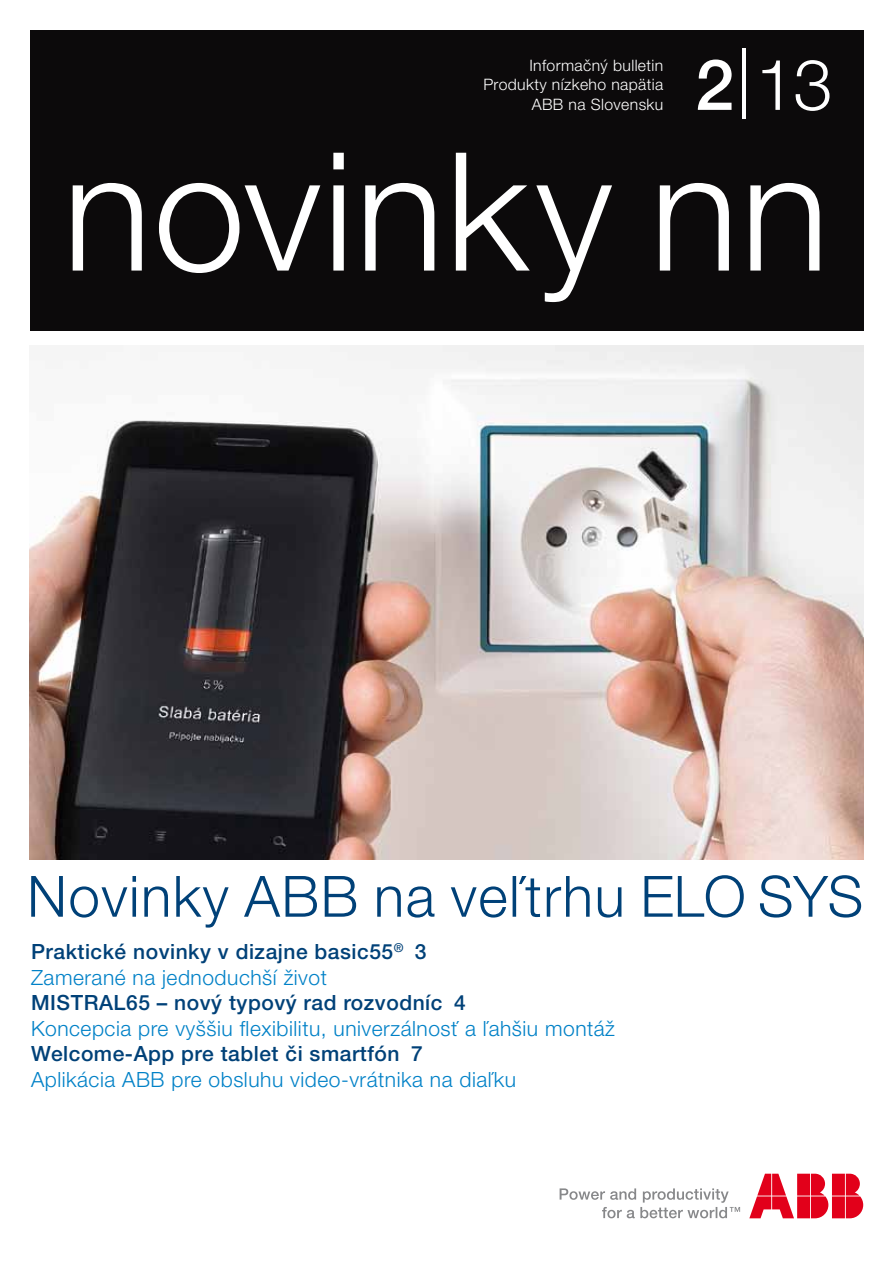
<style>
.page{position:relative;width:893px;height:1263px;background:#fff}
.page>*{position:absolute;margin:0;border:0;box-sizing:border-box;transform-origin:0 0}
.t1{font:300 165px "Helvetica Neue LT Pro";letter-spacing:.01em;color:#fff}
.t2{font:300 70.5px "Helvetica Neue LT Pro";color:#fff}
.t3{font:300 57px "Helvetica Neue LT Pro";letter-spacing:.03em;color:#004178}
.t4{font:500 21px/25.5px "Helvetica Neue LT Pro";letter-spacing:.025em;color:#004178}
.t5{font:300 21px "Helvetica Neue LT Pro";letter-spacing:.025em;color:#0081c7}
.t6{font:300 15.75px/19.5px "Helvetica Neue LT Pro";letter-spacing:.025em;color:#fff;text-align:right}
.s1{font-weight:500}
.s2{font-weight:300;color:#0081c7}
</style>
<div class="page">
<div style="left:30px;top:30px;width:833px;height:301px;background:#0c0a0b"></div>
<svg style="left:749px;top:1174px;width:114px;height:44px"></svg>
<svg style="left:560px;top:1188px;width:180px;height:30px"></svg>
<img style="left:30px;top:345px;width:833px;height:514px">
<p class="t6" style="left:483px;top:55px;width:182px">Informačný bulletin<br>Produkty nízkeho napätia<br>ABB na Slovensku</p>
<h2 class="t2" style="left:695px;top:42px;width:139px"><span class="s1">2</span>|13</h2>
<h1 class="t1" style="left:63px;top:111px;width:768px">novinky nn</h1>
<h3 class="t3" style="left:27px;top:861px;width:837px">Novinky ABB na veľtrhu ELO SYS</h3>
<p class="t4" style="left:31px;top:939px;width:397px">Praktické novinky v dizajne basic55<sup>®</sup> 3<br><span class="s2">Zamerané na jednoduchší život</span></p>
<p class="t4" style="left:31px;top:989px;width:436px">MISTRAL65 – nový typový rad rozvodníc 4</p>
<p class="t5" style="left:31px;top:1015px;width:585px">Koncepcia pre vyššiu flexibilitu, univerzálnosť a ľahšiu montáž</p>
<p class="t4" style="left:31px;top:1040px;width:393px">Welcome-App pre tablet či smartfón 7</p>
<p class="t5" style="left:31px;top:1066px;width:487px">Aplikácia ABB pre obsluhu video-vrátnika na diaľku</p>
</div>
